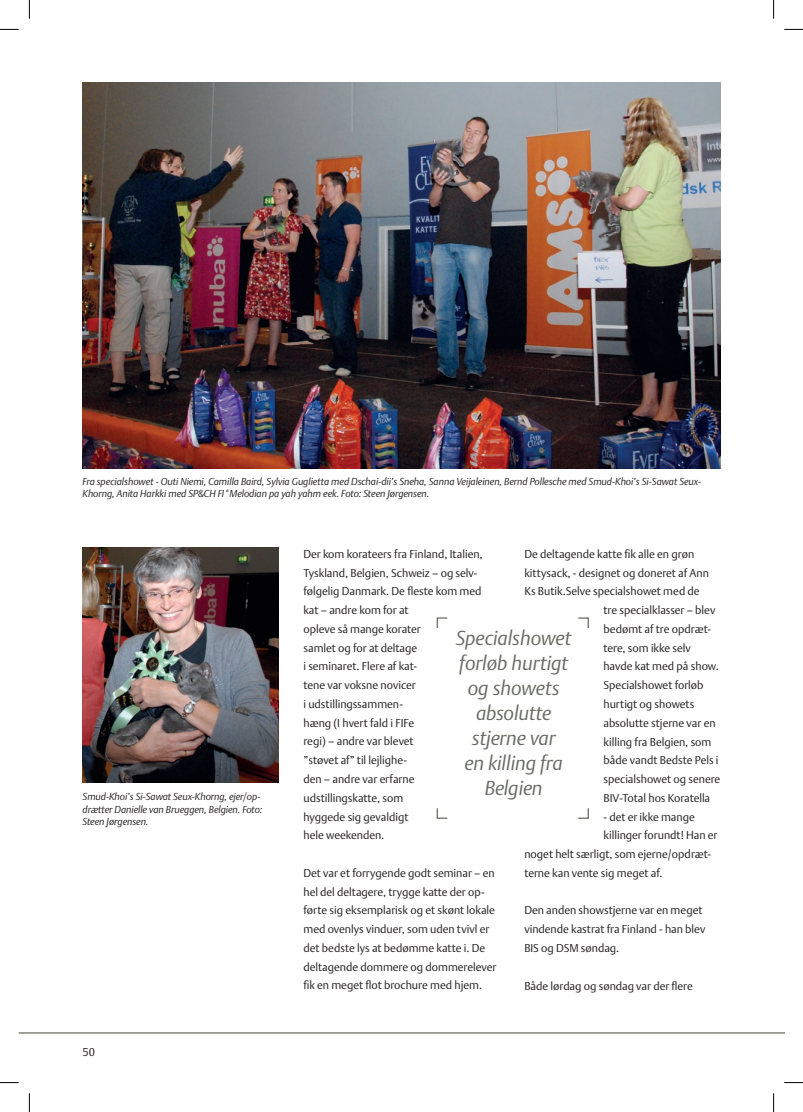
<style>
.page{position:relative;width:803px;height:1112px;background:#fff}
.page>*{position:absolute;margin:0;border:0;box-sizing:border-box;transform-origin:0 0}
.t1{font:italic 20px/25px "DTL Argo T Light";letter-spacing:-.005em;color:#686b64;text-align:center}
.t2{font:11.25px/18.8px "DTL Argo T Light";color:#231f20}
.t3{font:italic 10px/12.5px "DTL Argo T Light";letter-spacing:-.005em;color:#231f20}
</style>
<div class="page">
<hr style="left:19px;top:1032px;width:765px;height:1px;background:#686b64">
<img style="left:82px;top:547px;width:197px;height:235px">
<img style="left:83px;top:83px;width:637px;height:385px">
<svg style="left:0;top:29px;width:19px;height:1px"></svg>
<svg style="left:784px;top:29px;width:19px;height:1px"></svg>
<svg style="left:0;top:1082px;width:19px;height:1px"></svg>
<svg style="left:784px;top:1082px;width:19px;height:1px"></svg>
<svg style="left:29px;top:0;width:1px;height:19px"></svg>
<svg style="left:29px;top:1093px;width:1px;height:18px"></svg>
<svg style="left:773px;top:0;width:1px;height:19px"></svg>
<svg style="left:773px;top:1093px;width:1px;height:18px"></svg>
<p class="t3" style="left:83px;top:474px;width:620px">Fra specialshowet - Outi Niemi, Camilla Baird, Sylvia Guglietta med Dschai-dii’s Sneha, Sanna Veijaleinen, Bernd Pollesche med Smud-Khoi’s Si-Sawat Seux-<br>Khorng, Anita Harkki med SP&amp;CH FI*Melodian pa yah yahm eek. Foto: Steen Jørgensen.</p>
<p class="t3" style="left:83px;top:790px;width:181px">Smud-Khoi’s Si-Sawat Seux-Khorng, ejer/op&shy;drætter Danielle van Brueggen, Belgien. Foto:<br>Steen Jørgensen.</p>
<p class="t2" style="left:83px;top:1042px;width:14px">50</p>
<p class="t2" style="left:303px;top:544px;width:181px">Der kom korateers fra Finland, Italien,<br>Tyskland, Belgien, Schweiz – og selv&shy;følgelig Danmark. De fleste kom med kat – andre kom for at<br>opleve så mange korater<br>samlet og for at deltage<br>i seminaret. Flere af kat-<br>tene var voksne novicer<br>i udstillingssammen-<br>hæng (I hvert fald i FIFe<br>regi) – andre var blevet<br>”støvet af” til lejlighe-<br>den – andre var erfarne udstillingskatte, som<br>hyggede sig gevaldigt<br>hele weekenden.</p>
<p class="t2" style="left:303px;top:863px;width:194px">Det var et forrygende godt seminar – en hel del deltagere, trygge katte der op&shy;førte sig eksemplarisk og et skønt lokale med ovenlys vinduer, som uden tvivl er det bedste lys at bedømme katte i. De deltagende dommere og dommerelever fik en meget flot brochure med hjem.</p>
<p class="t2" style="left:524px;top:544px;width:171px">De deltagende katte fik alle en grøn</p>
<p class="t2" style="left:524px;top:563px;width:186px">kittysack, - designet og doneret af Ann</p>
<p class="t2" style="left:524px;top:581px;width:177px">Ks Butik.Selve specialshowet med de</p>
<p class="t2" style="left:603px;top:600px;width:113px">tre specialklasser – blev</p>
<p class="t2" style="left:603px;top:619px;width:109px">bedømt af tre opdræt-</p>
<p class="t2" style="left:603px;top:638px;width:89px">tere, som ikke selv</p>
<p class="t2" style="left:603px;top:656px;width:117px">havde kat med på show.</p>
<p class="t2" style="left:603px;top:675px;width:102px">Specialshowet forløb</p>
<p class="t2" style="left:603px;top:694px;width:92px">hurtigt og showets</p>
<p class="t2" style="left:603px;top:713px;width:114px">absolutte stjerne var en</p>
<p class="t2" style="left:603px;top:732px;width:109px">killing fra Belgien, som</p>
<p class="t2" style="left:603px;top:750px;width:117px">både vandt Bedste Pels i</p>
<p class="t2" style="left:603px;top:769px;width:118px">specialshowet og senere</p>
<p class="t2" style="left:603px;top:788px;width:108px">BIV-Total hos Koratella</p>
<p class="t2" style="left:603px;top:807px;width:93px">- det er ikke mange</p>
<p class="t2" style="left:603px;top:825px;width:115px">killinger forundt! Han er</p>
<p class="t2" style="left:524px;top:844px;width:188px">noget helt særligt, som ejerne/opdræt-</p>
<p class="t2" style="left:524px;top:863px;width:140px">terne kan vente sig meget af.</p>
<p class="t2" style="left:524px;top:900px;width:183px">Den anden showstjerne var en meget vindende kastrat fra Finland - han blev<br>BIS og DSM søndag.</p>
<p class="t2" style="left:524px;top:975px;width:170px">Både lørdag og søndag var der flere</p>
<h1 class="t1" style="left:456px;top:625px;width:117px">Specialshowet forløb hurtigt og showets absolutte stjerne var<br>en killing fra<br>Belgien</h1>
</div>
